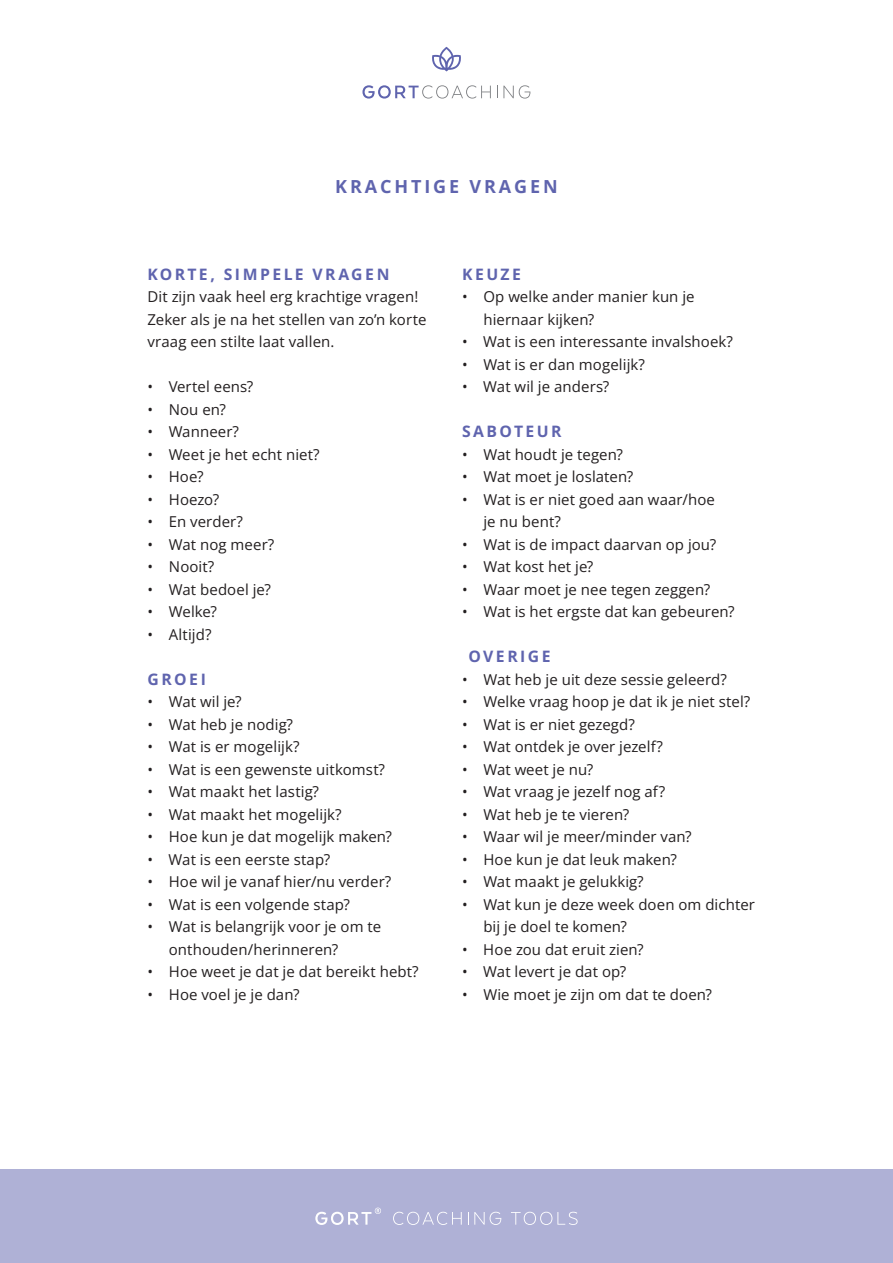
<style>
.page{position:relative;width:893px;height:1263px;background:#fff}
.page>*{position:absolute;margin:0;border:0;box-sizing:border-box;transform-origin:0 0}
.t1{font:700 18px "Open Sans";letter-spacing:.16em;color:#5f64ae}
.t2{font:700 15.75px "Open Sans";letter-spacing:.16em;color:#5f64ae}
.t3{font:15px/22.5px "Open Sans";letter-spacing:.005em;color:#231f20}
</style>
<div class="page">
<svg style="left:432px;top:47px;width:29px;height:24px"></svg>
<svg style="left:362px;top:85px;width:129px;height:14px"></svg>
<svg style="left:497px;top:85px;width:33px;height:14px"></svg>
<div style="left:0;top:1169px;width:893px;height:94px;background:#afb1d6"></div>
<svg style="left:393px;top:1212px;width:69px;height:13px"></svg>
<svg style="left:468px;top:1212px;width:33px;height:13px"></svg>
<svg style="left:315px;top:1207px;width:66px;height:18px"></svg>
<svg style="left:511px;top:1212px;width:67px;height:13px"></svg>
<p class="t1" style="left:335px;top:174px;width:224px">KRACHTIGE VRAGEN</p>
<p class="t2" style="left:147px;top:263px;width:243px">KORTE, SIMPELE VRAGEN</p>
<p class="t3" style="left:147px;top:285px;width:281px">Dit zijn vaak heel erg krachtige vragen!<br>Zeker als je na het stellen van zo’n korte vraag een stilte laat vallen.</p>
<p class="t3" style="left:147px;top:375px;width:107px">• Vertel eens?</p>
<p class="t3" style="left:147px;top:397px;width:80px">• Nou en?</p>
<p class="t3" style="left:147px;top:420px;width:93px">• Wanneer?</p>
<p class="t3" style="left:147px;top:442px;width:174px">• Weet je het echt niet?</p>
<p class="t3" style="left:147px;top:465px;width:58px">• Hoe?</p>
<p class="t3" style="left:147px;top:487px;width:73px">• Hoezo?</p>
<p class="t3" style="left:147px;top:510px;width:97px">• En verder?</p>
<p class="t3" style="left:148px;top:532px;width:128px">• Wat nog meer?</p>
<p class="t3" style="left:148px;top:555px;width:68px">• Nooit?</p>
<p class="t3" style="left:148px;top:577px;width:125px">• Wat bedoel je?</p>
<p class="t3" style="left:148px;top:600px;width:71px">• Welke?</p>
<p class="t3" style="left:148px;top:622px;width:66px">• Altijd?</p>
<p class="t2" style="left:147px;top:668px;width:60px">GROEI</p>
<p class="t3" style="left:147px;top:690px;width:96px">• Wat wil je?</p>
<p class="t3" style="left:147px;top:712px;width:147px">• Wat heb je nodig?</p>
<p class="t3" style="left:147px;top:735px;width:154px">• Wat is er mogelijk?</p>
<p class="t3" style="left:147px;top:757px;width:239px">• Wat is een gewenste uitkomst?</p>
<p class="t3" style="left:147px;top:780px;width:173px">• Wat maakt het lastig?</p>
<p class="t3" style="left:147px;top:802px;width:196px">• Wat maakt het mogelijk?</p>
<p class="t3" style="left:147px;top:825px;width:246px">• Hoe kun je dat mogelijk maken?</p>
<p class="t3" style="left:147px;top:847px;width:184px">• Wat is een eerste stap?</p>
<p class="t3" style="left:147px;top:870px;width:245px">• Hoe wil je vanaf hier/nu verder?</p>
<p class="t3" style="left:148px;top:892px;width:204px">• Wat is een volgende stap?</p>
<p class="t3" style="left:169px;top:915px;width:214px;text-indent:-21px">• Wat is belangrijk voor je om te onthouden/herinneren?</p>
<p class="t3" style="left:148px;top:960px;width:273px">• Hoe weet je dat je dat bereikt hebt?</p>
<p class="t3" style="left:148px;top:982px;width:153px">• Hoe voel je je dan?</p>
<p class="t2" style="left:462px;top:263px;width:60px">KEUZE</p>
<p class="t3" style="left:483px;top:285px;width:213px;text-indent:-21px">• Op welke ander manier kun je hiernaar kijken?</p>
<p class="t3" style="left:462px;top:330px;width:272px">• Wat is een interessante invalshoek?</p>
<p class="t3" style="left:462px;top:352px;width:184px">• Wat is er dan mogelijk?</p>
<p class="t3" style="left:462px;top:375px;width:149px">• Wat wil je anders?</p>
<p class="t2" style="left:462px;top:421px;width:101px">SABOTEUR</p>
<p class="t3" style="left:462px;top:442px;width:162px">• Wat houdt je tegen?</p>
<p class="t3" style="left:462px;top:465px;width:173px">• Wat moet je loslaten?</p>
<p class="t3" style="left:483px;top:487px;width:233px;text-indent:-21px">• Wat is er niet goed aan waar/hoe je nu bent?</p>
<p class="t3" style="left:462px;top:532px;width:256px">• Wat is de impact daarvan op jou?</p>
<p class="t3" style="left:462px;top:555px;width:133px">• Wat kost het je?</p>
<p class="t3" style="left:462px;top:577px;width:250px">• Waar moet je nee tegen zeggen?</p>
<p class="t3" style="left:462px;top:600px;width:274px">• Wat is het ergste dat kan gebeuren?</p>
<p class="t2" style="left:469px;top:646px;width:84px">OVERIGE</p>
<p class="t3" style="left:462px;top:667px;width:266px">• Wat heb je uit deze sessie geleerd?</p>
<p class="t3" style="left:462px;top:690px;width:290px">• Welke vraag hoop je dat ik je niet stel?</p>
<p class="t3" style="left:462px;top:712px;width:174px">• Wat is er niet gezegd?</p>
<p class="t3" style="left:462px;top:735px;width:202px">• Wat ontdek je over jezelf?</p>
<p class="t3" style="left:462px;top:757px;width:133px">• Wat weet je nu?</p>
<p class="t3" style="left:462px;top:780px;width:205px">• Wat vraag je jezelf nog af?</p>
<p class="t3" style="left:462px;top:802px;width:169px">• Wat heb je te vieren?</p>
<p class="t3" style="left:462px;top:825px;width:231px">• Waar wil je meer/minder van?</p>
<p class="t3" style="left:462px;top:847px;width:216px">• Hoe kun je dat leuk maken?</p>
<p class="t3" style="left:462px;top:870px;width:183px">• Wat maakt je gelukkig?</p>
<p class="t3" style="left:483px;top:892px;width:273px;text-indent:-21px">• Wat kun je deze week doen om dichter bij je doel te komen?</p>
<p class="t3" style="left:462px;top:937px;width:183px">• Hoe zou dat eruit zien?</p>
<p class="t3" style="left:462px;top:960px;width:166px">• Wat levert je dat op?</p>
<p class="t3" style="left:462px;top:982px;width:251px">• Wie moet je zijn om dat te doen?</p>
</div>
